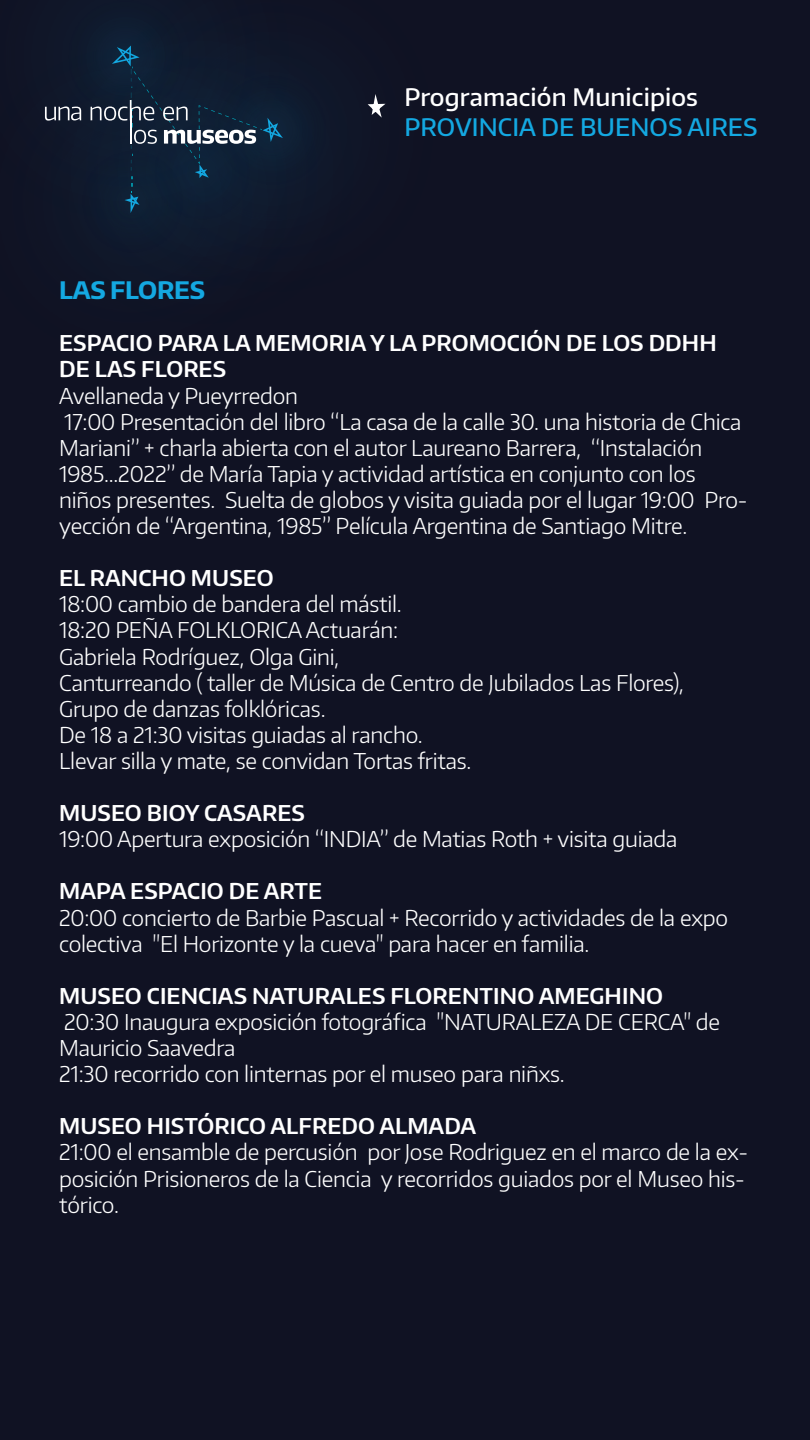
<style>
.page{position:relative;width:810px;height:1440px;background:#101223}
.page>*{position:absolute;margin:0;border:0;box-sizing:border-box;transform-origin:0 0}
.t1{font:500 24.08px "Encode Sans";letter-spacing:.005em;color:#fff}
.t2{font:500 24.08px "Encode Sans";letter-spacing:.005em;color:#14a8e1}
.t3{font:700 24.08px "Encode Sans";letter-spacing:-.01em;color:#14a8e1}
.t4{font:300 21.75px/26.1px "Encode Sans";letter-spacing:-.01em;color:#fff}
.t5{font:600 21.75px/26.1px "Encode Sans";letter-spacing:.005em;color:#fff}
</style>
<div class="page">
<img style="left:44px;top:14px;width:324px;height:230px">
<div style="left:60px;top:130px;width:145px;height:117px;background:#0f192d"></div>
<svg style="left:45px;top:106px;width:36px;height:15px"></svg>
<svg style="left:91px;top:46px;width:192px;height:167px"></svg>
<svg style="left:368px;top:94px;width:17px;height:24px"></svg>
<p class="t1" style="left:404px;top:81px;width:295px">Programación Municipios</p>
<p class="t2" style="left:404px;top:111px;width:355px">PROVINCIA DE BUENOS AIRES</p>
<p class="t3" style="left:59px;top:274px;width:147px">LAS FLORES</p>
<p class="t5" style="left:59px;top:329px;width:659px">ESPACIO PARA LA MEMORIA Y LA PROMOCIÓN DE LOS DDHH<br>DE LAS FLORES</p>
<p class="t4" style="left:59px;top:382px;width:690px">Avellaneda y Pueyrredon<br>17:00 Presentación del libro “La casa de la calle 30. una historia de Chica Mariani” + charla abierta con el autor Laureano Barrera, “Instalación 1985...2022” de María Tapia y actividad artística en conjunto con los niños presentes. Suelta de globos y visita guiada por el lugar 19:00 Pro&shy;yección de “Argentina, 1985” Película Argentina de Santiago Mitre.</p>
<p class="t5" style="left:59px;top:564px;width:216px">EL RANCHO MUSEO</p>
<p class="t4" style="left:59px;top:590px;width:626px">18:00 cambio de bandera del mástil.<br>18:20 PEÑA FOLKLORICA Actuarán:<br>Gabriela Rodríguez, Olga Gini,<br>Canturreando ( taller de Música de Centro de Jubilados Las Flores), Grupo de danzas folklóricas.<br>De 18 a 21:30 visitas guiadas al rancho.<br>Llevar silla y mate, se convidan Tortas fritas.</p>
<p class="t5" style="left:59px;top:799px;width:247px">MUSEO BIOY CASARES</p>
<p class="t4" style="left:59px;top:825px;width:620px">19:00 Apertura exposición “INDIA” de Matias Roth + visita guiada</p>
<p class="t5" style="left:59px;top:878px;width:265px">MAPA ESPACIO DE ARTE</p>
<p class="t4" style="left:59px;top:904px;width:670px">20:00 concierto de Barbie Pascual + Recorrido y actividades de la expo colectiva "El Horizonte y la cueva" para hacer en familia.</p>
<p class="t5" style="left:59px;top:982px;width:605px">MUSEO CIENCIAS NATURALES FLORENTINO AMEGHINO</p>
<p class="t4" style="left:59px;top:1008px;width:662px">20:30 Inaugura exposición fotográfica "NATURALEZA DE CERCA" de<br>Mauricio Saavedra<br>21:30 recorrido con linternas por el museo para niñxs.</p>
<p class="t5" style="left:59px;top:1112px;width:419px">MUSEO HISTÓRICO ALFREDO ALMADA</p>
<p class="t4" style="left:59px;top:1139px;width:691px">21:00 el ensamble de percusión por Jose Rodriguez en el marco de la ex&shy;posición Prisioneros de la Ciencia y recorridos guiados por el Museo his&shy;tórico.</p>
</div>
